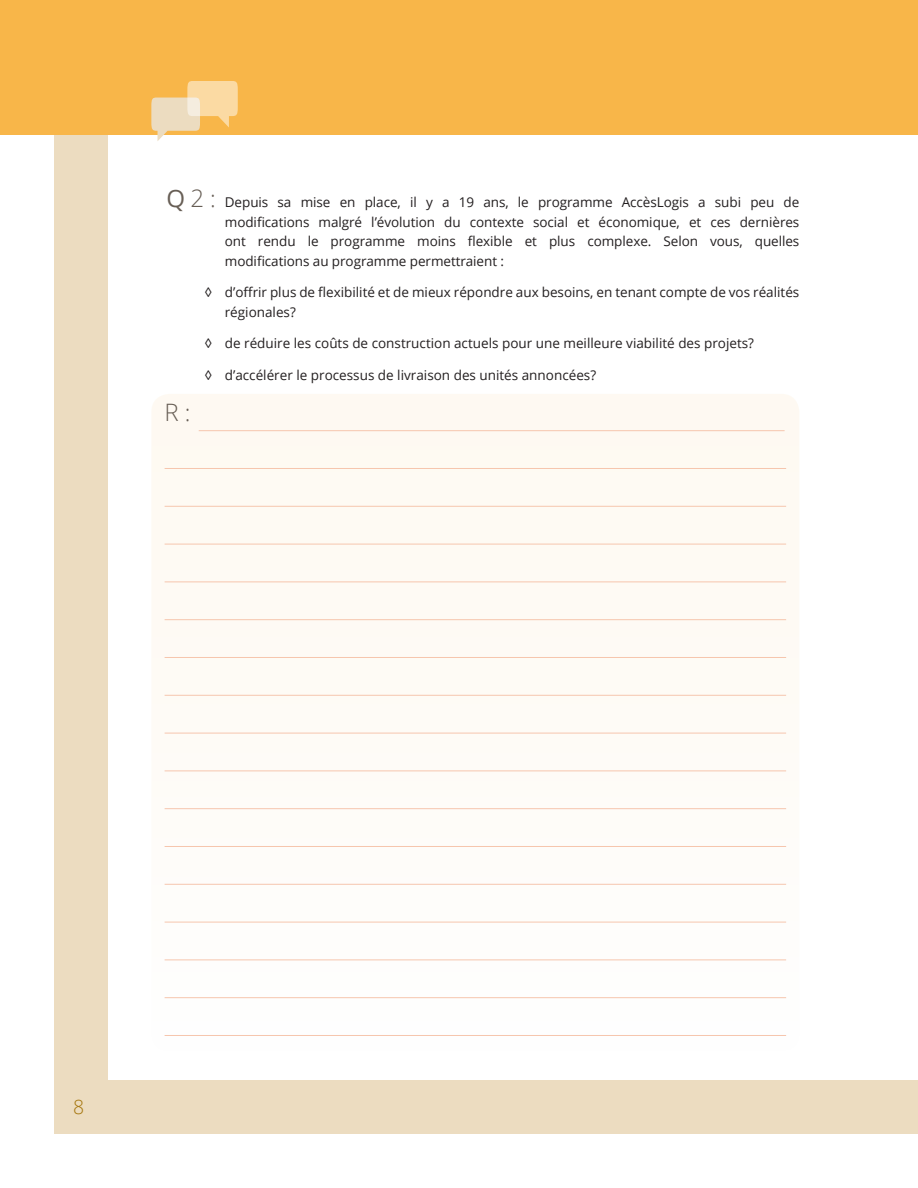
<style>
.page{position:relative;width:918px;height:1188px;background:#fff}
.page>*{position:absolute;margin:0;border:0;box-sizing:border-box;transform-origin:0 0}
.t1{font:300 24px "Open Sans";color:#675e55}
.t2{font:300 19.5px "Open Sans";color:#a6770f}
.t3{font:13.5px/19.5px "Open Sans";color:#231f20;text-align:justify}
.s1{font-size:24px;color:#675e55}
.s2{font-weight:300;font-size:24px;color:#675e55}
</style>
<div class="page">
<div style="left:54px;top:54px;width:864px;height:1080px;background:#ecdcc0"></div>
<div style="left:108px;top:135px;width:810px;height:945px;background:#fff"></div>
<div style="left:0;top:0;width:918px;height:135px;background:#f8b649"></div>
<svg style="left:151px;top:81px;width:87px;height:60px"></svg>
<div style="left:151px;top:394px;width:648px;height:658px;background:#fefbf6;border-radius:18px"></div>
<hr style="left:199px;top:430px;width:586px;height:1px;background:#f6c6ae">
<hr style="left:165px;top:468px;width:621px;height:1px;background:#f6c6ae">
<hr style="left:165px;top:506px;width:621px;height:1px;background:#f6c6ae">
<hr style="left:165px;top:544px;width:621px;height:1px;background:#f6c6ae">
<hr style="left:165px;top:582px;width:621px;height:1px;background:#f6c6ae">
<hr style="left:165px;top:619px;width:621px;height:1px;background:#f6c6ae">
<hr style="left:165px;top:657px;width:621px;height:1px;background:#f6c6ae">
<hr style="left:165px;top:695px;width:621px;height:1px;background:#f6c6ae">
<hr style="left:165px;top:733px;width:621px;height:1px;background:#f6c6ae">
<hr style="left:165px;top:771px;width:621px;height:1px;background:#f6c6ae">
<hr style="left:165px;top:808px;width:621px;height:1px;background:#f6c6ae">
<hr style="left:165px;top:846px;width:621px;height:1px;background:#f6c6ae">
<hr style="left:165px;top:884px;width:621px;height:1px;background:#f6c6ae">
<hr style="left:165px;top:922px;width:621px;height:1px;background:#f6c6ae">
<hr style="left:165px;top:960px;width:621px;height:1px;background:#f6c6ae">
<hr style="left:165px;top:997px;width:621px;height:1px;background:#f6c6ae">
<hr style="left:165px;top:1035px;width:621px;height:1px;background:#f6c6ae">
<p class="t3" style="left:225px;top:192px;width:576px;text-indent:-59px"><span class="s1">Q</span> <span class="s2">2 :</span> Depuis sa mise en place, il y a 19 ans, le programme AccèsLogis a subi peu de modifications malgré l’évolution du contexte social et économique, et ces dernières ont rendu le programme moins flexible et plus complexe. Selon vous, quelles modifications au programme permettraient :</p>
<p class="t3" style="left:225px;top:282px;width:576px;text-indent:-20px">◊ d’offrir plus de flexibilité et de mieux répondre aux besoins, en tenant compte de vos réalités régionales?</p>
<p class="t3" style="left:205px;top:333px;width:551px">◊ de réduire les coûts de construction actuels pour une meilleure viabilité des projets?</p>
<p class="t3" style="left:205px;top:365px;width:393px">◊ d’accélérer le processus de livraison des unités annoncées?</p>
<h2 class="t1" style="left:164px;top:396px;width:28px">R :</h2>
<h2 class="t2" style="left:73px;top:1094px;width:13px">8</h2>
</div>
